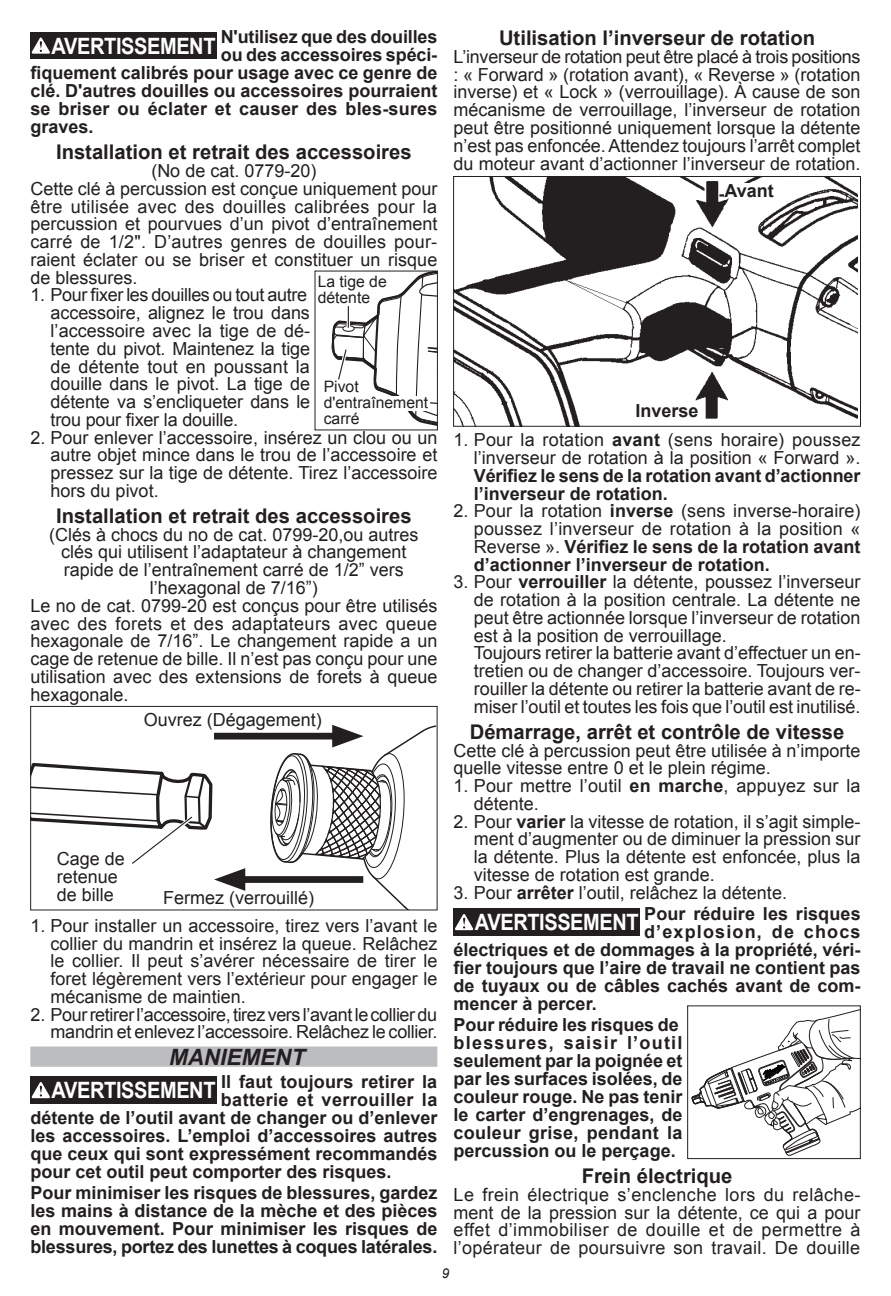
<style>
.page{position:relative;width:891px;height:1296px;background:#fff}
.page>*{position:absolute;margin:0;border:0;box-sizing:border-box;transform-origin:0 0}
.t1{font:700 22.5px "Arial";letter-spacing:-.02em;color:#fff;scale:.89 1}
.t2{font:italic 700 22.5px "Arial";color:#231f20}
.t3{font:700 20.25px "Arial";color:#231f20}
.t4{font:18px/17.8px "Arial";color:#231f20;text-align:justify}
.t5{font:700 18px/18px "Arial";color:#231f20}
.t6{font:18px/17.8px "Arial";letter-spacing:-.02em;color:#231f20;text-align:right}
.t7{font:18px "Arial";letter-spacing:.02em;color:#231f20}
.t8{font:700 18px "Arial";letter-spacing:.02em;color:#231f20}
.t9{font:700 18px "Arial";letter-spacing:.065em;color:#231f20}
.t10{font:15.75px/15.8px "Arial";color:#231f20}
.t11{font:italic 13.5px "Arial";color:#231f20}
.s1{font-weight:700}
</style>
<div class="page">
<div style="left:30px;top:1047px;width:407px;height:20px;background:#bcbdc0"></div>
<div style="left:30px;top:32px;width:187px;height:27px;background:#231f20"></div>
<svg style="left:32px;top:38px;width:18px;height:16px"></svg>
<svg style="left:329px;top:271px;width:109px;height:159px"></svg>
<div style="left:381px;top:396px;width:49px;height:15px;background:#fff"></div>
<div style="left:214px;top:733px;width:131px;height:7px;background:#231f20"></div>
<svg style="left:269px;top:724px;width:168px;height:186px"></svg>
<div style="left:233px;top:876px;width:130px;height:7px;background:#231f20"></div>
<svg style="left:31px;top:721px;width:214px;height:170px"></svg>
<div style="left:30px;top:1077px;width:187px;height:27px;background:#231f20"></div>
<svg style="left:32px;top:1082px;width:18px;height:16px"></svg>
<img style="left:455px;top:178px;width:403px;height:247px">
<div style="left:453px;top:176px;width:408px;height:251px;border:1px solid #231f20"></div>
<div style="left:724px;top:184px;width:76px;height:13px;background:#fff"></div>
<div style="left:454px;top:909px;width:186px;height:27px;background:#231f20"></div>
<svg style="left:455px;top:914px;width:18px;height:16px"></svg>
<svg style="left:691px;top:1009px;width:168px;height:147px"></svg>
<div style="left:687px;top:1006px;width:174px;height:153px;border:1px solid #231f20"></div>
<p class="t1" style="left:52px;top:31px;width:186px">AVERTISSEMENT</p>
<p class="t5" style="left:221px;top:29px;width:218px">N'utilisez que des douilles</p>
<p class="t5" style="left:221px;top:47px;width:218px">ou des accessoires spéci-</p>
<p class="t5" style="left:30px;top:65px;width:409px">fiquement calibrés pour usage avec ce genre de</p>
<p class="t5" style="left:30px;top:83px;width:409px">clé. D'autres douilles ou accessoires pourraient</p>
<p class="t5" style="left:30px;top:101px;width:409px">se briser ou éclater et causer des bles-sures</p>
<p class="t5" style="left:30px;top:119px;width:65px">graves.</p>
<p class="t3" style="left:56px;top:139px;width:357px">Installation et retrait des accessoires</p>
<p class="t4" style="left:30px;top:162px;width:409px;text-align:left;text-indent:121px">(No de cat. 0779-20)<br>Cette clé à percussion est conçue uniquement pour être utilisée avec des douilles calibrées pour la percussion et pourvues d’un pivot d’entraînement carré de 1/2". D’autres genres de douilles pour&shy;raient éclater ou se briser et constituer un risque de blessures.</p>
<p class="t6" style="left:30px;top:286px;width:278px">1. Pour fixer les douilles ou tout autre</p>
<p class="t10" style="left:318px;top:274px;width:71px">La tige de détente</p>
<p class="t4" style="left:51px;top:304px;width:261px">accessoire, alignez le trou dans l’accessoire avec la tige de dé&shy;tente du pivot. Maintenez la tige de détente tout en poussant la douille dans le pivot. La tige de détente va s’encliqueter dans le trou pour fixer la douille.</p>
<p class="t4" style="left:51px;top:429px;width:388px;text-indent:-20px">2. Pour enlever l’accessoire, insérez un clou ou un autre objet mince dans le trou de l’accessoire et pressez sur la tige de détente. Tirez l’accessoire hors du pivot.</p>
<p class="t3" style="left:56px;top:502px;width:357px">Installation et retrait des accessoires</p>
<p class="t4" style="left:49px;top:526px;width:371px">(Clés à chocs du no de cat. 0799-20,ou autres</p>
<p class="t4" style="left:61px;top:543px;width:347px">clés qui utilisent l’adaptateur à changement</p>
<p class="t4" style="left:64px;top:561px;width:342px">rapide de l’entraînement carré de 1/2” vers</p>
<p class="t4" style="left:150px;top:579px;width:170px">l’hexagonal de 7/16”)</p>
<p class="t4" style="left:30px;top:597px;width:409px">Le no de cat. 0799-20 est conçus pour être utilisés</p>
<p class="t7" style="left:30px;top:611px;width:408px">avec des forets et des adaptateurs avec queue</p>
<p class="t4" style="left:30px;top:632px;width:409px">hexagonale de 7/16”. Le changement rapide a un</p>
<p class="t4" style="left:30px;top:650px;width:409px">cage de retenue de bille. Il n’est pas conçu pour une</p>
<p class="t4" style="left:30px;top:668px;width:409px">utilisation avec des extensions de forets à queue</p>
<p class="t4" style="left:30px;top:686px;width:100px">hexagonale.</p>
<p class="t4" style="left:144px;top:711px;width:180px">Ouvrez (Dégagement)</p>
<p class="t10" style="left:324px;top:379px;width:106px">Pivot d'entraînement carré</p>
<p class="t4" style="left:57px;top:850px;width:70px;text-align:left">Cage de retenue de bille</p>
<p class="t4" style="left:51px;top:917px;width:388px;text-indent:-20px">1. Pour installer un accessoire, tirez vers l’avant le collier du mandrin et insérez la queue. Relâchez le collier. Il peut s’avérer nécessaire de tirer le foret légèrement vers l’extérieur pour engager le mécanisme de maintien.</p>
<p class="t6" style="left:30px;top:1006px;width:409px">2. Pour retirer l’accessoire, tirez vers l’avant le collier du mandrin et enlevez l’accessoire. Relâchez le collier.</p>
<p class="t2" style="left:169px;top:1042px;width:138px">MANIEMENT</p>
<p class="t1" style="left:52px;top:1075px;width:186px">AVERTISSEMENT</p>
<p class="t5" style="left:221px;top:1073px;width:218px">Il faut toujours retirer la</p>
<p class="t4" style="left:163px;top:889px;width:153px">Fermez (verrouillé)</p>
<p class="t8" style="left:221px;top:1088px;width:218px">batterie et verrouiller la</p>
<p class="t5" style="left:30px;top:1109px;width:409px">détente de l’outil avant de changer ou d’enlever</p>
<p class="t5" style="left:30px;top:1127px;width:409px">les accessoires. L’emploi d’accessoires autres</p>
<p class="t5" style="left:30px;top:1145px;width:409px">que ceux qui sont expressément recommandés</p>
<p class="t5" style="left:30px;top:1163px;width:363px">pour cet outil peut comporter des risques.</p>
<p class="t5" style="left:30px;top:1184px;width:409px;text-align:justify">Pour minimiser les risques de blessures, gardez les mains à distance de la mèche et des pièces en mouvement. Pour minimiser les risques de blessures, portez des lunettes à coques latérales.</p>
<p class="t3" style="left:499px;top:25px;width:318px">Utilisation l’inverseur de rotation</p>
<p class="t4" style="left:454px;top:48px;width:409px">L’inverseur de rotation peut être placé à trois positions : « Forward » (rotation avant), « Reverse » (rotation inverse) et « Lock » (verrouillage). À cause de son mécanisme de verrouillage, l’inverseur de rotation peut être positionné uniquement lorsque la détente n’est pas enfoncée. Attendez toujours l’arrêt complet du moteur avant d’actionner l’inverseur de rotation.</p>
<p class="t5" style="left:724px;top:182px;width:51px">Avant</p>
<p class="t5" style="left:636px;top:402px;width:65px">Inverse</p>
<p class="t4" style="left:454px;top:431px;width:409px;text-align:right">1. Pour la rotation <span class="s1">avant</span> (sens horaire) poussez l’inverseur de rotation à la position « Forward ».</p>
<p class="t5" style="left:474px;top:467px;width:388px">Vérifiez le sens de la rotation avant d’actionner l’inverseur de rotation.</p>
<p class="t4" style="left:474px;top:502px;width:388px;text-indent:-20px">2. Pour la rotation <span class="s1">inverse</span> (sens inverse-horaire) poussez l’inverseur de rotation à la position « Reverse ». <span class="s1">Vérifiez le sens de la rotation avant d’actionner l’inverseur de rotation.</span></p>
<p class="t4" style="left:474px;top:573px;width:388px;text-align:left;text-indent:-20px">3. Pour <span class="s1">verrouiller</span> la détente, poussez l’inverseur de rotation à la position centrale. La détente ne peut être actionnée lorsque l’inverseur de rotation est à la position de verrouillage.<br>Toujours retirer la batterie avant d’effectuer un en&shy;tretien ou de changer d’accessoire. Toujours ver&shy;rouiller la détente ou retirer la batterie avant de re&shy;miser l’outil et toutes les fois que l’outil est inutilisé.</p>
<p class="t3" style="left:470px;top:718px;width:376px">Démarrage, arrêt et contrôle de vitesse</p>
<p class="t4" style="left:454px;top:742px;width:409px">Cette clé à percussion peut être utilisée à n’importe quelle vitesse entre 0 et le plein régime.</p>
<p class="t4" style="left:474px;top:777px;width:388px;text-indent:-20px">1. Pour mettre l’outil <span class="s1">en marche</span>, appuyez sur la détente.</p>
<p class="t4" style="left:474px;top:813px;width:388px;text-indent:-20px">2. Pour <span class="s1">varier</span> la vitesse de rotation, il s’agit simple&shy;ment d’augmenter ou de diminuer la pression sur la détente. Plus la détente est enfoncée, plus la vitesse de rotation est grande.</p>
<p class="t4" style="left:454px;top:884px;width:335px">3. Pour <span class="s1">arrêter</span> l’outil, relâchez la détente.</p>
<p class="t1" style="left:475px;top:907px;width:186px">AVERTISSEMENT</p>
<p class="t5" style="left:644px;top:905px;width:218px">Pour réduire les risques</p>
<p class="t9" style="left:644px;top:920px;width:218px">d’explosion, de chocs</p>
<p class="t5" style="left:454px;top:941px;width:409px">électriques et de dommages à la propriété, véri-</p>
<p class="t5" style="left:454px;top:959px;width:409px">fier toujours que l’aire de travail ne contient pas</p>
<p class="t5" style="left:454px;top:977px;width:409px">de tuyaux ou de câbles cachés avant de com-</p>
<p class="t5" style="left:454px;top:995px;width:145px">mencer à percer.</p>
<p class="t5" style="left:454px;top:1016px;width:230px">Pour réduire les risques de blessures, saisir l’outil seulement par la poignée et par les surfaces isolées, de couleur rouge. Ne pas tenir le carter d’engrenages, de couleur grise, pendant la percussion ou le perçage.</p>
<p class="t3" style="left:582px;top:1163px;width:152px">Frein électrique</p>
<p class="t4" style="left:454px;top:1186px;width:409px">Le frein électrique s’enclenche lors du relâche&shy;ment de la pression sur la détente, ce qui a pour effet d’immobiliser de douille et de permettre à l’opérateur de poursuivre son travail. De douille</p>
<p class="t11" style="left:442px;top:1265px;width:9px">9</p>
</div>
